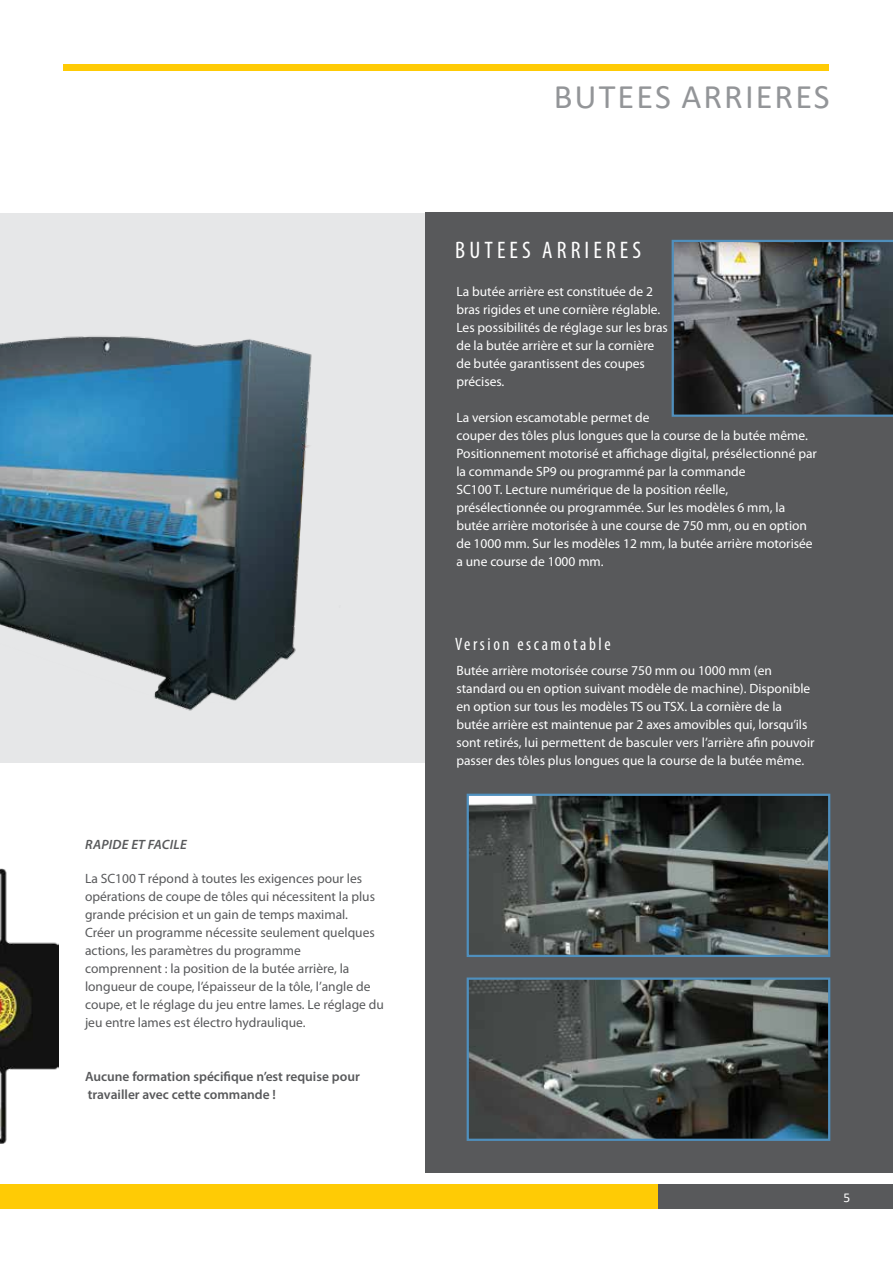
<style>
.page{position:relative;width:893px;height:1263px;background:#fff}
.page>*{position:absolute;margin:0;border:0;box-sizing:border-box;transform-origin:0 0}
.t1{font:34.5px "Calibri";letter-spacing:.06em;color:#939598}
.t2{font:condensed 24px "Myriad Pro";letter-spacing:.17em;color:#fff}
.t3{font:condensed 18px "Myriad Pro";letter-spacing:.15em;color:#fff;scale:.96 1}
.t4{font:13.5px/18px "Myriad Pro";color:#fff}
.t5{font:13.5px/18px "Myriad Pro";color:#58595b}
.t6{font:600 13.5px/18px "Myriad Pro";color:#58595b}
.t7{font:italic 600 13.5px "Myriad Pro";letter-spacing:.02em;color:#58595b}
.t8{font:13.5px "Calibri";color:#fff}
</style>
<div class="page">
<div style="left:0;top:1184px;width:658px;height:25px;background:#ffcb05"></div>
<div style="left:658px;top:1184px;width:235px;height:25px;background:#58595b"></div>
<div style="left:0;top:213px;width:893px;height:837px;background:#e6e7e8"></div>
<div style="left:0;top:763px;width:893px;height:410px;background:#fff"></div>
<div style="left:425px;top:213px;width:468px;height:960px;background:#58595b"></div>
<img style="left:0;top:336px;width:312px;height:375px">
<img style="left:470px;top:797px;width:357px;height:157px">
<div style="left:467px;top:794px;width:363px;height:163px;border:2px solid #4f8fbd"></div>
<div style="left:64px;top:64px;width:765px;height:6px;background:#ffcb05"></div>
<svg style="left:672px;top:240px;width:221px;height:177px;background:#50565a"></svg>
<img style="left:470px;top:980px;width:357px;height:158px">
<div style="left:467px;top:977px;width:363px;height:164px;border:2px solid #4f8fbd"></div>
<img style="left:0;top:868px;width:58px;height:276px">
<p class="t7" style="left:85px;top:836px;width:103px">RAPIDE ET FACILE</p>
<p class="t5" style="left:85px;top:869px;width:300px">La SC100 T répond à toutes les exigences pour les opérations de coupe de tôles qui nécessitent la plus grande précision et un gain de temps maximal.<br>Créer un programme nécessite seulement quelques actions, les paramètres du programme<br>comprennent : la position de la butée arrière, la longueur de coupe, l’épaisseur de la tôle, l’angle de coupe, et le réglage du jeu entre lames. Le réglage du jeu entre lames est électro hydraulique.</p>
<p class="t6" style="left:85px;top:1067px;width:276px">Aucune formation spécifique n’est requise pour travailler avec cette commande !</p>
<h1 class="t1" style="left:554px;top:73px;width:277px">BUTEES ARRIERES</h1>
<h2 class="t2" style="left:455px;top:235px;width:187px">BUTEES ARRIERES</h2>
<p class="t4" style="left:456px;top:282px;width:213px">La butée arrière est constituée de 2 bras rigides et une cornière réglable.<br>Les possibilités de réglage sur les bras de la butée arrière et sur la cornière de butée garantissent des coupes précises.</p>
<p class="t4" style="left:456px;top:408px;width:362px">La version escamotable permet de<br>couper des tôles plus longues que la course de la butée même.<br>Positionnement motorisé et affichage digital, présélectionné par la commande SP9 ou programmé par la commande<br>SC100 T. Lecture numérique de la position réelle, présélectionnée ou programmée. Sur les modèles 6 mm, la butée arrière motorisée à une course de 750 mm, ou en option de 1000 mm. Sur les modèles 12 mm, la butée arrière motorisée a une course de 1000 mm.</p>
<h3 class="t3" style="left:455px;top:633px;width:164px">Version escamotable</h3>
<p class="t4" style="left:456px;top:662px;width:360px">Butée arrière motorisée course 750 mm ou 1000 mm (en standard ou en option suivant modèle de machine). Disponible en option sur tous les modèles TS ou TSX. La cornière de la butée arrière est maintenue par 2 axes amovibles qui, lorsqu’ils sont retirés, lui permettent de basculer vers l’arrière afin pouvoir passer des tôles plus longues que la course de la butée même.</p>
<p class="t8" style="left:844px;top:1188px;width:8px">5</p>
</div>
